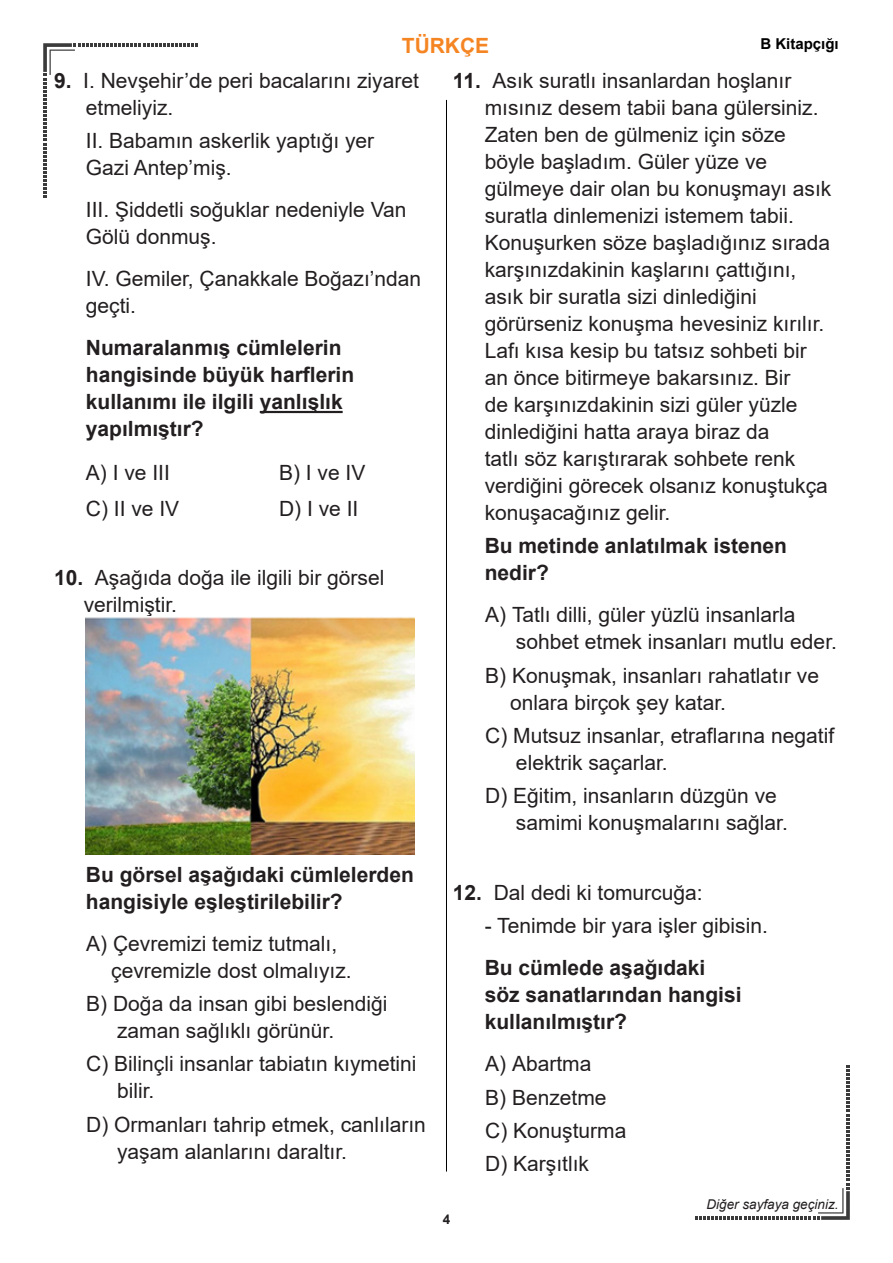
<style>
.page{position:relative;width:893px;height:1263px;background:#fff}
.page>*{position:absolute;margin:0;border:0;box-sizing:border-box;transform-origin:0 0}
.t1{font:21px/27px "Arial";color:#231f20}
.t2{font:700 21px/27px "Arial";color:#231f20}
.t3{font:700 21px "Arial";color:#f58522}
.t4{font:700 15px "Arial";color:#000}
.t5{font:italic 13.5px "Arial";color:#231f20}
.t6{font:700 13.5px "Arial";color:#231f20}
.s1{font-weight:700}
</style>
<div class="page">
<svg style="left:43px;top:43px;width:155px;height:155px"></svg>
<svg style="left:695px;top:1065px;width:155px;height:155px"></svg>
<hr style="left:446px;top:100px;width:1px;height:1071px;background:#000">
<hr style="left:260px;top:411px;width:83px;height:2px;background:#231f20">
<img style="left:86px;top:617px;width:329px;height:238px">
<p class="t3" style="left:402px;top:30px;width:89px">TÜRKÇE</p>
<p class="t4" style="left:760px;top:33px;width:80px">B Kitapçığı</p>
<p class="t1" style="left:86px;top:67px;width:335px;text-indent:-32px"><span class="s1">9.</span> I. Nevşehir’de peri bacalarını ziyaret etmeliyiz.</p>
<p class="t1" style="left:86px;top:127px;width:290px">II. Babamın askerlik yaptığı yer<br>Gazi Antep’miş.</p>
<p class="t1" style="left:86px;top:196px;width:322px">III. Şiddetli soğuklar nedeniyle Van<br>Gölü donmuş.</p>
<p class="t1" style="left:86px;top:265px;width:337px">IV. Gemiler, Çanakkale Boğazı’ndan geçti.</p>
<p class="t2" style="left:86px;top:334px;width:270px">Numaralanmış cümlelerin hangisinde büyük harflerin kullanımı ile ilgili yanlışlık yapılmıştır?</p>
<p class="t1" style="left:86px;top:459px;width:86px">A) I ve III</p>
<p class="t1" style="left:279px;top:459px;width:88px">B) I ve IV</p>
<p class="t1" style="left:86px;top:494px;width:95px">C) II ve IV</p>
<p class="t1" style="left:279px;top:494px;width:81px">D) I ve II</p>
<p class="t1" style="left:84px;top:564px;width:302px;text-indent:-30px"><span class="s1">10.</span> Aşağıda doğa ile ilgili bir görsel verilmiştir.</p>
<p class="t2" style="left:86px;top:861px;width:329px">Bu görsel aşağıdaki cümlelerden hangisiyle eşleştirilebilir?</p>
<p class="t1" style="left:111px;top:930px;width:242px;text-indent:-25px">A) Çevremizi temiz tutmalı, çevremizle dost olmalıyız.</p>
<p class="t1" style="left:117px;top:990px;width:272px;text-indent:-31px">B) Doğa da insan gibi beslendiği zaman sağlıklı görünür.</p>
<p class="t1" style="left:117px;top:1050px;width:301px;text-indent:-31px">C) Bilinçli insanlar tabiatın kıymetini bilir.</p>
<p class="t1" style="left:117px;top:1111px;width:310px;text-indent:-31px">D) Ormanları tahrip etmek, canlıların yaşam alanlarını daraltır.</p>
<p class="t1" style="left:485px;top:67px;width:348px;text-indent:-32px"><span class="s1">11.</span> Asık suratlı insanlardan hoşlanır mısınız desem tabii bana gülersiniz.<br>Zaten ben de gülmeniz için söze böyle başladım. Güler yüze ve gülmeye dair olan bu konuşmayı asık suratla dinlemenizi istemem tabii.<br>Konuşurken söze başladığınız sırada karşınızdakinin kaşlarını çattığını, asık bir suratla sizi dinlediğini görürseniz konuşma hevesiniz kırılır.<br>Lafı kısa kesip bu tatsız sohbeti bir an önce bitirmeye bakarsınız. Bir<br>de karşınızdakinin sizi güler yüzle dinlediğini hatta araya biraz da<br>tatlı söz karıştırarak sohbete renk verdiğini görecek olsanız konuştukça konuşacağınız gelir.</p>
<p class="t2" style="left:485px;top:533px;width:304px">Bu metinde anlatılmak istenen nedir?</p>
<p class="t1" style="left:516px;top:601px;width:323px;text-indent:-31px">A) Tatlı dilli, güler yüzlü insanlarla sohbet etmek insanları mutlu eder.</p>
<p class="t1" style="left:510px;top:662px;width:310px;text-indent:-25px">B) Konuşmak, insanları rahatlatır ve onlara birçok şey katar.</p>
<p class="t1" style="left:516px;top:722px;width:320px;text-indent:-31px">C) Mutsuz insanlar, etraflarına negatif elektrik saçarlar.</p>
<p class="t1" style="left:516px;top:782px;width:273px;text-indent:-31px">D) Eğitim, insanların düzgün ve samimi konuşmalarını sağlar.</p>
<p class="t1" style="left:453px;top:879px;width:251px"><span class="s1">12.</span> Dal dedi ki tomurcuğa:</p>
<p class="t1" style="left:485px;top:912px;width:285px">- Tenimde bir yara işler gibisin.</p>
<p class="t2" style="left:485px;top:955px;width:258px">Bu cümlede aşağıdaki söz sanatlarından hangisi kullanılmıştır?</p>
<p class="t1" style="left:485px;top:1047px;width:143px;line-height:33.3px">A) Abartma<br>B) Benzetme<br>C) Konuşturma<br>D) Karşıtlık</p>
<p class="t6" style="left:443px;top:1210px;width:9px">4</p>
<p class="t5" style="left:706px;top:1195px;width:134px">Diğer sayfaya geçiniz.</p>
</div>
